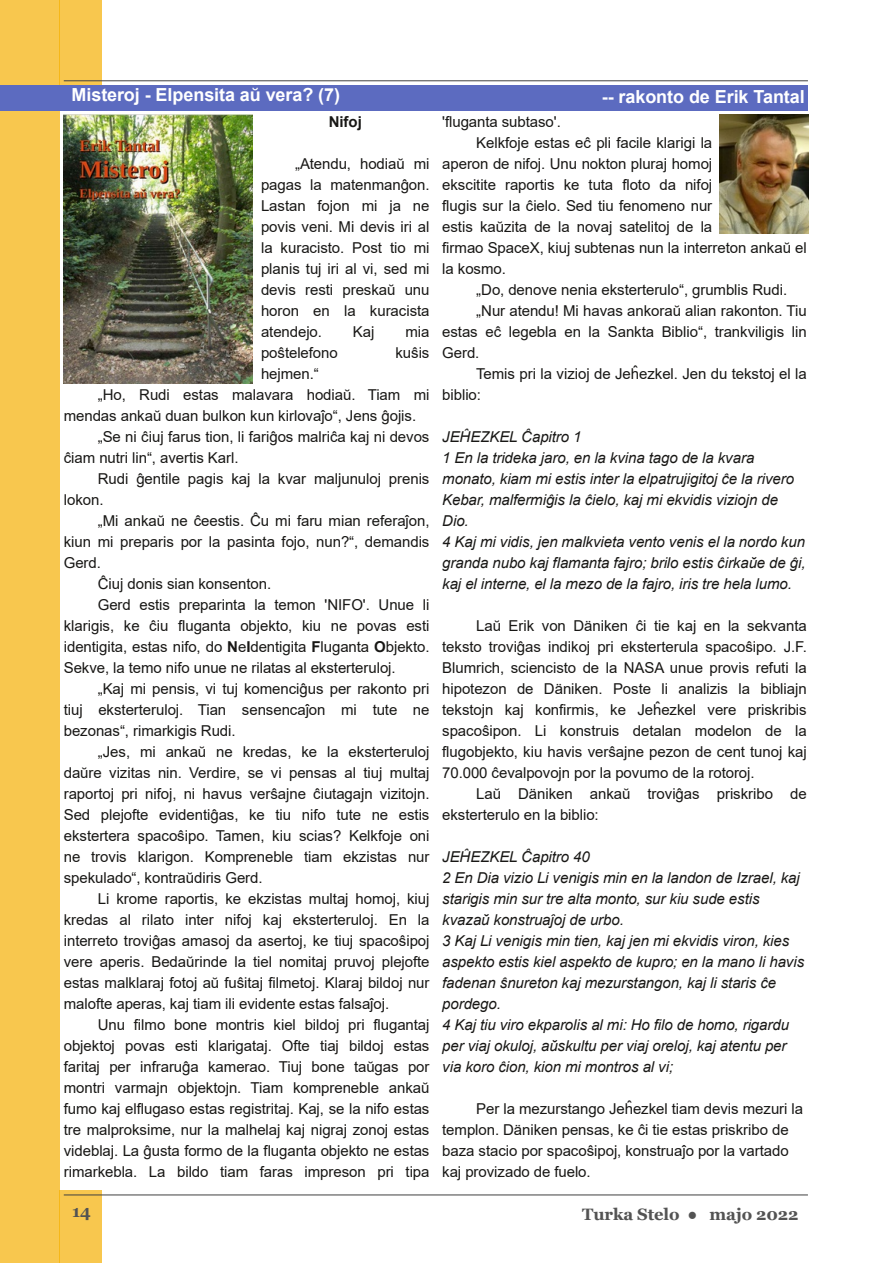
<style>
.page{position:relative;width:893px;height:1263px;background:#fff}
.page>*{position:absolute;margin:0;border:0;box-sizing:border-box;transform-origin:0 0}
.t1{font:700 18px "Arial";letter-spacing:-.005em;color:#fff}
.t2{font:700 16.5px "Georgia";letter-spacing:-.005em;color:#535353}
.t3{font:15px/21px "Arial";letter-spacing:-.005em;color:#181715;text-align:justify}
.t4{font:italic 15px/21px "Arial";letter-spacing:-.005em;color:#181715}
.t5{font:700 15px "Arial";color:#181715}
.s1{font-weight:700}
</style>
<div class="page">
<div style="left:60px;top:0;width:42px;height:85px;background:#f8c74e"></div>
<div style="left:60px;top:1191px;width:42px;height:72px;background:#f8c74e"></div>
<div style="left:0;top:0;width:60px;height:1263px;background:#f8c74e"></div>
<hr style="left:64px;top:81px;width:744px;height:1px;background:#404040">
<hr style="left:64px;top:1195px;width:744px;height:1px;background:#404040">
<div style="left:0;top:85px;width:808px;height:26px;background:#5c6bc0"></div>
<img style="left:64px;top:114px;width:188px;height:269px">
<img style="left:719px;top:115px;width:90px;height:118px">
<p class="t1" style="left:72px;top:85px;width:270px">Misteroj - Elpensita aŭ vera? (7)</p>
<p class="t1" style="left:602px;top:87px;width:204px">-- rakonto de Erik Tantal</p>
<p class="t5" style="left:329px;top:113px;width:35px">Nifoj</p>
<p class="t3" style="left:261px;top:153px;width:170px;text-indent:34px">„Atendu, hodiaŭ mi pagas la matenmanĝon.<br>Lastan fojon mi ja ne povis veni. Mi devis iri al la kuracisto. Post tio mi planis tuj iri al vi, sed mi devis resti preskaŭ unu horon en la kuracista atendejo.</p>
<p class="t3" style="left:442px;top:111px;width:120px">'fluganta subtaso'.</p>
<p class="t3" style="left:476px;top:132px;width:238px">Kelkfoje estas eĉ pli facile klarigi la</p>
<p class="t3" style="left:442px;top:153px;width:271px">aperon de nifoj. Unu nokton pluraj homoj</p>
<p class="t3" style="left:442px;top:174px;width:271px">ekscitite raportis ke tuta floto da nifoj</p>
<p class="t3" style="left:442px;top:195px;width:271px">flugis sur la ĉielo. Sed tiu fenomeno nur</p>
<p class="t3" style="left:442px;top:216px;width:272px">estis kaŭzita de la novaj satelitoj de la</p>
<p class="t3" style="left:442px;top:237px;width:366px">firmao SpaceX, kiuj subtenas nun la interreton ankaŭ el</p>
<p class="t3" style="left:442px;top:258px;width:65px">la kosmo.</p>
<p class="t3" style="left:476px;top:279px;width:312px">„Do, denove nenia eksterterulo“, grumblis Rudi.</p>
<p class="t3" style="left:476px;top:300px;width:332px">„Nur atendu! Mi havas ankoraŭ alian rakonton. Tiu</p>
<p class="t3" style="left:442px;top:321px;width:366px">estas eĉ legebla en la Sankta Biblio“, trankviligis lin</p>
<p class="t3" style="left:442px;top:342px;width:39px">Gerd.</p>
<p class="t3" style="left:476px;top:363px;width:332px">Temis pri la vizioj de Jeĥezkel. Jen du tekstoj el la</p>
<p class="t3" style="left:442px;top:384px;width:40px">biblio:</p>
<p class="t4" style="left:442px;top:426px;width:365px">JEĤEZKEL Ĉapitro 1<br>1 En la trideka jaro, en la kvina tago de la kvara monato, kiam mi estis inter la elpatrujigitoj ĉe la rivero Kebar, malfermiĝis la ĉielo, kaj mi ekvidis viziojn de Dio.<br>4 Kaj mi vidis, jen malkvieta vento venis el la nordo kun granda nubo kaj flamanta fajro; brilo estis ĉirkaŭe de ĝi, kaj el interne, el la mezo de la fajro, iris tre hela lumo.</p>
<p class="t3" style="left:442px;top:615px;width:366px;text-indent:34px">Laŭ Erik von Däniken ĉi tie kaj en la sekvanta teksto troviĝas indikoj pri eksterterula spacoŝipo. J.F.<br>Blumrich, sciencisto de la NASA unue provis refuti la hipotezon de Däniken. Poste li analizis la bibliajn tekstojn kaj konfirmis, ke Jeĥezkel vere priskribis spacoŝipon. Li konstruis detalan modelon de la flugobjekto, kiu havis verŝajne pezon de cent tunoj kaj 70.000 ĉevalpovojn por la povumo de la rotoroj.</p>
<p class="t3" style="left:442px;top:783px;width:366px;text-indent:34px">Laŭ Däniken ankaŭ troviĝas priskribo de eksterterulo en la biblio:</p>
<p class="t4" style="left:442px;top:846px;width:363px">JEĤEZKEL Ĉapitro 40<br>2 En Dia vizio Li venigis min en la landon de Izrael, kaj starigis min sur tre alta monto, sur kiu sude estis kvazaŭ konstruaĵoj de urbo.<br>3 Kaj Li venigis min tien, kaj jen mi ekvidis viron, kies aspekto estis kiel aspekto de kupro; en la mano li havis fadenan ŝnureton kaj mezurstangon, kaj li staris ĉe pordego.<br>4 Kaj tiu viro ekparolis al mi: Ho filo de homo, rigardu per viaj okuloj, aŭskultu per viaj oreloj, kaj atentu per via koro ĉion, kion mi montros al vi;</p>
<p class="t3" style="left:442px;top:1098px;width:362px;text-align:left;text-indent:34px">Per la mezurstango Jeĥezkel tiam devis mezuri la templon. Däniken pensas, ke ĉi tie estas priskribo de baza stacio por spacoŝipoj, konstruaĵo por la vartado kaj provizado de fuelo.</p>
<p class="t3" style="left:353px;top:321px;width:23px">Kaj</p>
<p class="t3" style="left:405px;top:321px;width:26px">mia</p>
<p class="t3" style="left:261px;top:342px;width:78px">poŝtelefono</p>
<p class="t3" style="left:395px;top:342px;width:36px">kuŝis</p>
<p class="t3" style="left:261px;top:363px;width:59px">hejmen.“</p>
<p class="t3" style="left:98px;top:384px;width:333px">„Ho, Rudi estas malavara hodiaŭ. Tiam mi</p>
<p class="t3" style="left:64px;top:405px;width:354px">mendas ankaŭ duan bulkon kun kirlovaĵo“, Jens ĝojis.</p>
<p class="t3" style="left:98px;top:426px;width:333px">„Se ni ĉiuj farus tion, li fariĝos malriĉa kaj ni devos</p>
<p class="t3" style="left:64px;top:447px;width:176px">ĉiam nutri lin“, avertis Karl.</p>
<p class="t3" style="left:98px;top:468px;width:333px">Rudi ĝentile pagis kaj la kvar maljunuloj prenis</p>
<p class="t3" style="left:64px;top:489px;width:41px">lokon.</p>
<p class="t3" style="left:98px;top:510px;width:333px">„Mi ankaŭ ne ĉeestis. Ĉu mi faru mian referaĵon,</p>
<p class="t3" style="left:64px;top:531px;width:367px">kiun mi preparis por la pasinta fojo, nun?“, demandis</p>
<p class="t3" style="left:64px;top:552px;width:39px">Gerd.</p>
<p class="t3" style="left:98px;top:573px;width:175px">Ĉiuj donis sian konsenton.</p>
<p class="t3" style="left:98px;top:594px;width:333px">Gerd estis preparinta la temon 'NIFO'. Unue li</p>
<p class="t3" style="left:64px;top:615px;width:367px">klarigis, ke ĉiu fluganta objekto, kiu ne povas esti</p>
<p class="t3" style="left:64px;top:636px;width:367px">identigita, estas nifo, do <span class="s1">N</span>e<span class="s1">I</span>dentigita <span class="s1">F</span>luganta <span class="s1">O</span>bjekto.</p>
<p class="t3" style="left:64px;top:657px;width:333px">Sekve, la temo nifo unue ne rilatas al eksterteruloj.</p>
<p class="t3" style="left:98px;top:678px;width:333px">„Kaj mi pensis, vi tuj komenciĝus per rakonto pri</p>
<p class="t3" style="left:64px;top:699px;width:367px">tiuj eksterteruloj. Tian sensencaĵon mi tute ne</p>
<p class="t3" style="left:64px;top:720px;width:173px">bezonas“, rimarkigis Rudi.</p>
<p class="t3" style="left:98px;top:741px;width:333px">„Jes, mi ankaŭ ne kredas, ke la eksterteruloj</p>
<p class="t3" style="left:64px;top:762px;width:367px">daŭre vizitas nin. Verdire, se vi pensas al tiuj multaj</p>
<p class="t3" style="left:64px;top:783px;width:367px">raportoj pri nifoj, ni havus verŝajne ĉiutagajn vizitojn.</p>
<p class="t3" style="left:64px;top:804px;width:367px">Sed plejofte evidentiĝas, ke tiu nifo tute ne estis</p>
<p class="t3" style="left:64px;top:825px;width:367px">ekstertera spacoŝipo. Tamen, kiu scias? Kelkfoje oni</p>
<p class="t3" style="left:64px;top:846px;width:367px">ne trovis klarigon. Kompreneble tiam ekzistas nur</p>
<p class="t3" style="left:64px;top:867px;width:200px">spekulado“, kontraŭdiris Gerd.</p>
<p class="t3" style="left:98px;top:888px;width:333px">Li krome raportis, ke ekzistas multaj homoj, kiuj</p>
<p class="t3" style="left:64px;top:909px;width:367px">kredas al rilato inter nifoj kaj eksterteruloj. En la</p>
<p class="t3" style="left:64px;top:930px;width:367px">interreto troviĝas amasoj da asertoj, ke tiuj spacoŝipoj</p>
<p class="t3" style="left:64px;top:951px;width:367px">vere aperis. Bedaŭrinde la tiel nomitaj pruvoj plejofte</p>
<p class="t3" style="left:64px;top:972px;width:367px">estas malklaraj fotoj aŭ fuŝitaj filmetoj. Klaraj bildoj nur</p>
<p class="t3" style="left:64px;top:993px;width:327px">malofte aperas, kaj tiam ili evidente estas falsaĵoj.</p>
<p class="t3" style="left:98px;top:1014px;width:333px">Unu filmo bone montris kiel bildoj pri flugantaj</p>
<p class="t3" style="left:64px;top:1035px;width:367px">objektoj povas esti klarigataj. Ofte tiaj bildoj estas</p>
<p class="t3" style="left:64px;top:1056px;width:367px">faritaj per infraruĝa kamerao. Tiuj bone taŭgas por</p>
<p class="t3" style="left:64px;top:1077px;width:367px">montri varmajn objektojn. Tiam kompreneble ankaŭ</p>
<p class="t3" style="left:64px;top:1098px;width:367px">fumo kaj elflugaso estas registritaj. Kaj, se la nifo estas</p>
<p class="t3" style="left:64px;top:1119px;width:367px">tre malproksime, nur la malhelaj kaj nigraj zonoj estas</p>
<p class="t3" style="left:64px;top:1140px;width:367px">videblaj. La ĝusta formo de la fluganta objekto ne estas</p>
<p class="t3" style="left:64px;top:1161px;width:367px">rimarkebla. La bildo tiam faras impreson pri tipa</p>
<p class="t2" style="left:72px;top:1201px;width:20px">14</p>
<p class="t2" style="left:582px;top:1204px;width:218px">Turka Stelo ● majo 2022</p>
</div>
